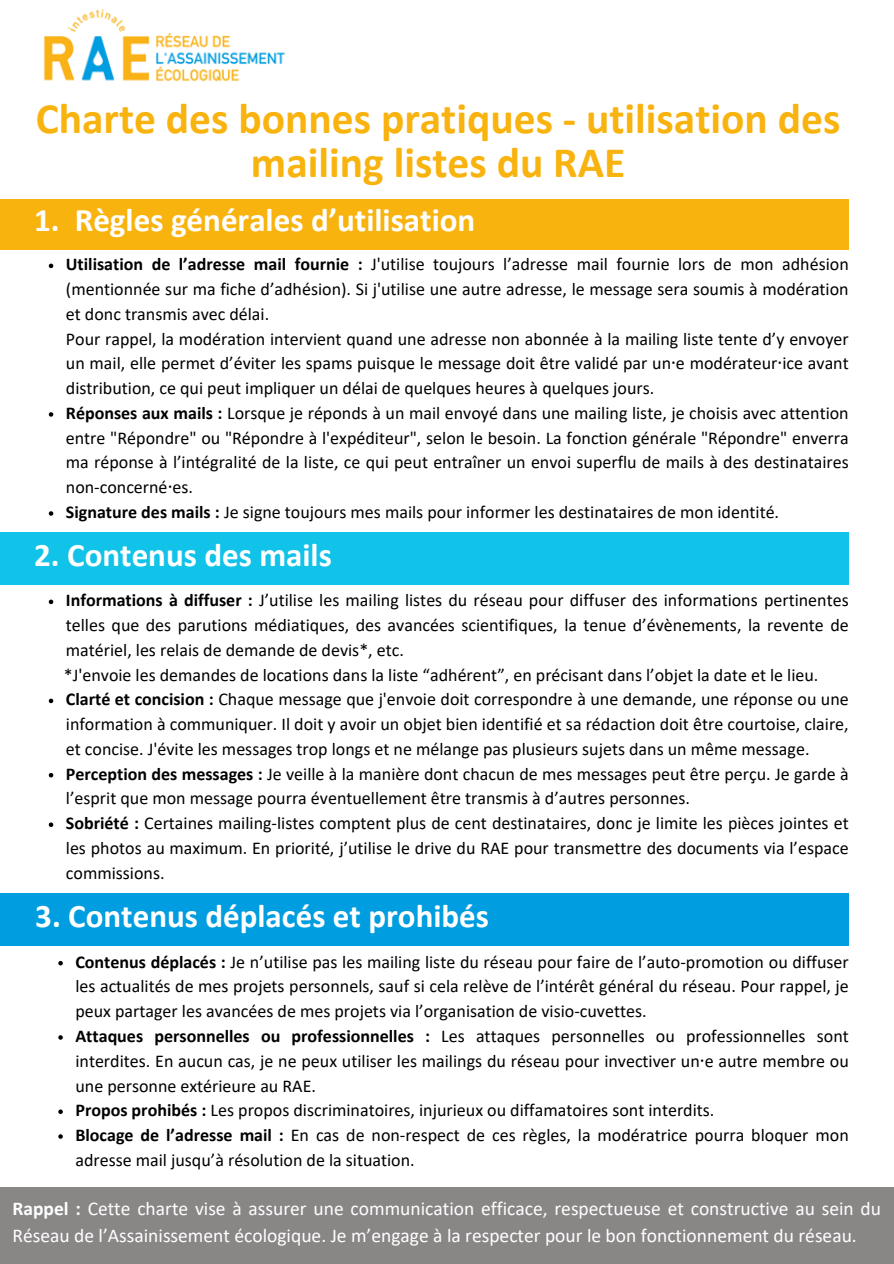
<style>
.page{position:relative;width:894px;height:1264px;background:#fff}
.page>*{position:absolute;margin:0;border:0;box-sizing:border-box;transform-origin:0 0}
.t1{font:700 43.5px/43.8px "Calibri";color:#f9b30f;text-align:center}
.t2{font:700 33px "Calibri";color:#fff}
.t3{font:19.5px/27px "Calibri";color:#fff}
.t4{font:18px/24.8px "Calibri";color:#000;text-align:justify}
.s1{font-weight:700}
.s2{font-family:"Noto Sans"}
.s3{color:#fff}
</style>
<div class="page">
<img style="left:43px;top:9px;width:243px;height:73px">
<div style="left:0;top:199px;width:848px;height:50px;background:#f9b30f"></div>
<div style="left:0;top:532px;width:848px;height:53px;background:#11c3e9"></div>
<div style="left:0;top:893px;width:848px;height:53px;background:#009ee0"></div>
<div style="left:0;top:1187px;width:893px;height:76px;background:#898686"></div>
<svg style="left:49px;top:599px;width:4px;height:5px"></svg>
<svg style="left:49px;top:698px;width:4px;height:5px"></svg>
<svg style="left:49px;top:773px;width:4px;height:4px"></svg>
<svg style="left:49px;top:822px;width:4px;height:5px"></svg>
<svg style="left:58px;top:960px;width:5px;height:5px"></svg>
<svg style="left:58px;top:1035px;width:5px;height:4px"></svg>
<svg style="left:58px;top:1109px;width:5px;height:4px"></svg>
<svg style="left:58px;top:1134px;width:5px;height:4px"></svg>
<svg style="left:49px;top:263px;width:4px;height:5px"></svg>
<svg style="left:49px;top:412px;width:4px;height:4px"></svg>
<svg style="left:49px;top:511px;width:4px;height:4px"></svg>
<p class="t1" style="left:36px;top:100px;width:805px">Charte des bonnes pratiques - utilisation des mailing listes du RAE</p>
<h1 class="t2" style="left:34px;top:206px;width:442px">1. Règles générales d’utilisation</h1>
<p class="t4" style="left:66px;top:253px;width:784px"><span class="s1">Utilisation de l’adresse mail fournie :</span> J'utilise toujours l’adresse mail fournie lors de mon adhésion (mentionnée sur ma fiche d’adhésion). Si j'utilise une autre adresse, le message sera soumis à modération et donc transmis avec délai.</p>
<p class="t4" style="left:66px;top:328px;width:784px">Pour rappel, la modération intervient quand une adresse non abonnée à la mailing liste tente d’y envoyer un mail, elle permet d’éviter les spams puisque le message doit être validé par un<span class="s2">⸱</span>e modérateur<span class="s2">⸱</span>ice avant distribution, ce qui peut impliquer un délai de quelques heures à quelques jours.<span class="s3">.</span></p>
<p class="t4" style="left:66px;top:402px;width:784px"><span class="s1">Réponses aux mails :</span> Lorsque je réponds à un mail envoyé dans une mailing liste, je choisis avec attention entre "Répondre" ou "Répondre à l'expéditeur", selon le besoin. La fonction générale "Répondre" enverra ma réponse à l’intégralité de la liste, ce qui peut entraîner un envoi superflu de mails à des destinataires non-concerné<span class="s2">⸱</span>es.</p>
<p class="t4" style="left:66px;top:501px;width:714px"><span class="s1">Signature des mails :</span> Je signe toujours mes mails pour informer les destinataires de mon identité.</p>
<h2 class="t2" style="left:34px;top:541px;width:299px">2. Contenus des mails</h2>
<p class="t4" style="left:66px;top:589px;width:784px"><span class="s1">Informations à diffuser :</span> J’utilise les mailing listes du réseau pour diffuser des informations pertinentes telles que des parutions médiatiques, des avancées scientifiques, la tenue d’évènements, la revente de matériel, les relais de demande de devis*, etc.</p>
<p class="t4" style="left:64px;top:663px;width:756px">*J'envoie les demandes de locations dans la liste “adhérent”, en précisant dans l’objet la date et le lieu.</p>
<p class="t4" style="left:66px;top:688px;width:784px"><span class="s1">Clarté et concision :</span> Chaque message que j'envoie doit correspondre à une demande, une réponse ou une information à communiquer. Il doit y avoir un objet bien identifié et sa rédaction doit être courtoise, claire, et concise. J'évite les messages trop longs et ne mélange pas plusieurs sujets dans un même message.</p>
<h2 class="t4" style="left:66px;top:762px;width:784px"><span class="s1">Perception des messages :</span> Je veille à la manière dont chacun de mes messages peut être perçu. Je garde à l’esprit que mon message pourra éventuellement être transmis à d’autres personnes.</h2>
<p class="t4" style="left:66px;top:812px;width:784px"><span class="s1">Sobriété :</span> Certaines mailing-listes comptent plus de cent destinataires, donc je limite les pièces jointes et les photos au maximum. En priorité, j’utilise le drive du RAE pour transmettre des documents via l’espace commissions.</p>
<p class="t2" style="left:35px;top:902px;width:455px">3. Contenus déplacés et prohibés</p>
<p class="t4" style="left:75px;top:950px;width:774px"><span class="s1">Contenus déplacés :</span> Je n’utilise pas les mailing liste du réseau pour faire de l’auto-promotion ou diffuser les actualités de mes projets personnels, sauf si cela relève de l’intérêt général du réseau. Pour rappel, je peux partager les avancées de mes projets via l’organisation de visio-cuvettes.</p>
<p class="t4" style="left:75px;top:1025px;width:774px"><span class="s1">Attaques personnelles ou professionnelles :</span> Les attaques personnelles ou professionnelles sont interdites. En aucun cas, je ne peux utiliser les mailings du réseau pour invectiver un<span class="s2">⸱</span>e autre membre ou une personne extérieure au RAE.</p>
<p class="t4" style="left:75px;top:1099px;width:640px"><span class="s1">Propos prohibés :</span> Les propos discriminatoires, injurieux ou diffamatoires sont interdits.</p>
<h2 class="t4" style="left:75px;top:1124px;width:774px"><span class="s1">Blocage de l’adresse mail :</span> En cas de non-respect de ces règles, la modératrice pourra bloquer mon adresse mail jusqu’à résolution de la situation.</h2>
<p class="t3" style="left:13px;top:1196px;width:869px"><span class="s1">Rappel :</span> Cette charte vise à assurer une communication efficace, respectueuse et constructive au sein du<br>Réseau de l’Assainissement écologique. Je m’engage à la respecter pour le bon fonctionnement du réseau.</p>
</div>
